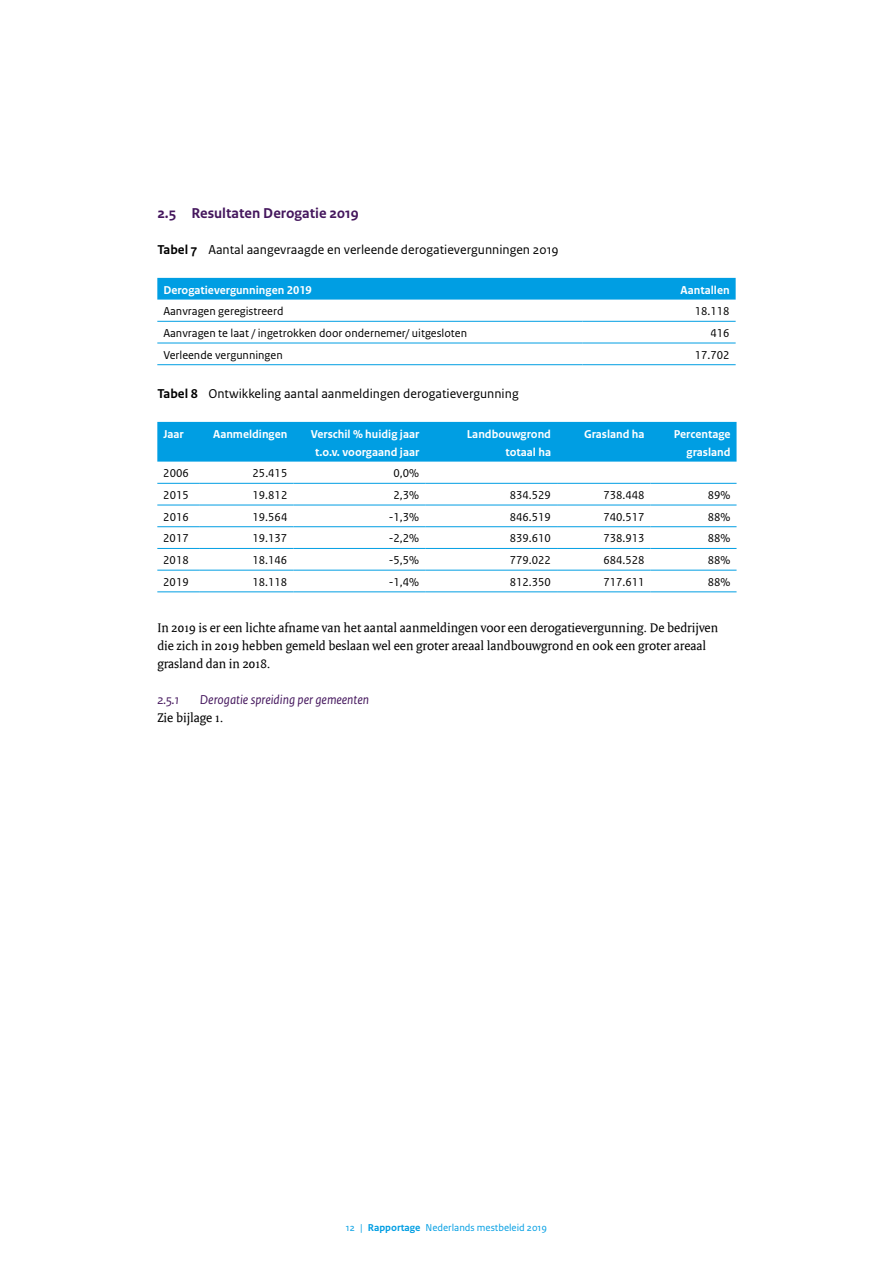
<style>
.page{position:relative;width:893px;height:1263px;background:#fff}
.page>*{position:absolute;margin:0;border:0;box-sizing:border-box;transform-origin:0 0}
.t1{font:700 15px "Rijksoverheid Sans Text";color:#44165d}
.t2{font:13.5px/18px "Rijksoverheid Serif";color:#000}
.t3{font:13.5px "Rijksoverheid Sans Text";color:#000}
.t4{font:italic 13.5px "Rijksoverheid Sans Text";color:#44165d}
.t5{font:12px "Rijksoverheid Sans Text";color:#000}
.t6{font:700 12px/18px "Rijksoverheid Sans Text";color:#fff;text-align:right}
.t7{font:10.5px "Rijksoverheid Sans Text";color:#009ee3}
.s1{font-weight:700}
</style>
<div class="page">
<div style="left:157px;top:278px;width:579px;height:22px;background:#009ee3"></div>
<hr style="left:157px;top:321px;width:426px;height:1px;background:#009ee3">
<hr style="left:583px;top:321px;width:153px;height:1px;background:#009ee3">
<hr style="left:157px;top:343px;width:426px;height:1px;background:#009ee3">
<hr style="left:583px;top:343px;width:153px;height:1px;background:#009ee3">
<hr style="left:157px;top:364px;width:426px;height:1px;background:#009ee3">
<hr style="left:583px;top:364px;width:153px;height:1px;background:#009ee3">
<div style="left:157px;top:422px;width:580px;height:40px;background:#009ee3"></div>
<hr style="left:157px;top:483px;width:43px;height:1px;background:#009ee3">
<hr style="left:200px;top:483px;width:93px;height:1px;background:#009ee3">
<hr style="left:293px;top:483px;width:132px;height:1px;background:#009ee3">
<hr style="left:425px;top:483px;width:132px;height:1px;background:#009ee3">
<hr style="left:557px;top:483px;width:94px;height:1px;background:#009ee3">
<hr style="left:651px;top:483px;width:86px;height:1px;background:#009ee3">
<hr style="left:157px;top:505px;width:43px;height:1px;background:#009ee3">
<hr style="left:200px;top:505px;width:93px;height:1px;background:#009ee3">
<hr style="left:293px;top:505px;width:132px;height:1px;background:#009ee3">
<hr style="left:425px;top:505px;width:132px;height:1px;background:#009ee3">
<hr style="left:557px;top:505px;width:94px;height:1px;background:#009ee3">
<hr style="left:651px;top:505px;width:86px;height:1px;background:#009ee3">
<hr style="left:157px;top:526px;width:43px;height:1px;background:#009ee3">
<hr style="left:200px;top:526px;width:93px;height:1px;background:#009ee3">
<hr style="left:293px;top:526px;width:132px;height:1px;background:#009ee3">
<hr style="left:425px;top:526px;width:132px;height:1px;background:#009ee3">
<hr style="left:557px;top:526px;width:94px;height:1px;background:#009ee3">
<hr style="left:651px;top:526px;width:86px;height:1px;background:#009ee3">
<hr style="left:157px;top:548px;width:43px;height:1px;background:#009ee3">
<hr style="left:200px;top:548px;width:93px;height:1px;background:#009ee3">
<hr style="left:293px;top:548px;width:132px;height:1px;background:#009ee3">
<hr style="left:425px;top:548px;width:132px;height:1px;background:#009ee3">
<hr style="left:557px;top:548px;width:94px;height:1px;background:#009ee3">
<hr style="left:651px;top:548px;width:86px;height:1px;background:#009ee3">
<hr style="left:157px;top:570px;width:43px;height:1px;background:#009ee3">
<hr style="left:200px;top:570px;width:93px;height:1px;background:#009ee3">
<hr style="left:293px;top:570px;width:132px;height:1px;background:#009ee3">
<hr style="left:425px;top:570px;width:132px;height:1px;background:#009ee3">
<hr style="left:557px;top:570px;width:94px;height:1px;background:#009ee3">
<hr style="left:651px;top:570px;width:86px;height:1px;background:#009ee3">
<hr style="left:157px;top:591px;width:43px;height:1px;background:#009ee3">
<hr style="left:200px;top:591px;width:93px;height:1px;background:#009ee3">
<hr style="left:293px;top:591px;width:132px;height:1px;background:#009ee3">
<hr style="left:425px;top:591px;width:132px;height:1px;background:#009ee3">
<hr style="left:557px;top:591px;width:94px;height:1px;background:#009ee3">
<hr style="left:651px;top:591px;width:86px;height:1px;background:#009ee3">
<p class="t1" style="left:157px;top:204px;width:203px">2.5 Resultaten Derogatie 2019</p>
<p class="t3" style="left:157px;top:242px;width:403px"><span class="s1">Tabel 7</span> Aantal aangevraagde en verleende derogatievergunningen 2019</p>
<p class="t6" style="left:163px;top:281px;width:150px">Derogatievergunningen 2019</p>
<p class="t6" style="left:681px;top:281px;width:51px">Aantallen</p>
<p class="t5" style="left:163px;top:304px;width:122px">Aanvragen geregistreerd</p>
<p class="t5" style="left:695px;top:304px;width:36px">18.118</p>
<p class="t5" style="left:163px;top:326px;width:305px">Aanvragen te laat / ingetrokken door ondernemer/ uitgesloten</p>
<p class="t5" style="left:710px;top:326px;width:21px">416</p>
<p class="t5" style="left:163px;top:348px;width:121px">Verleende vergunningen</p>
<p class="t5" style="left:695px;top:348px;width:36px">17.702</p>
<p class="t3" style="left:157px;top:386px;width:363px"><span class="s1">Tabel 8</span> Ontwikkeling aantal aanmeldingen derogatievergunning</p>
<p class="t6" style="left:163px;top:425px;width:22px">Jaar</p>
<p class="t6" style="left:213px;top:425px;width:76px">Aanmeldingen</p>
<p class="t6" style="left:311px;top:425px;width:110px;text-align:center">Verschil % huidig jaar t.o.v. voorgaand jaar</p>
<p class="t6" style="left:467px;top:425px;width:86px">Landbouwgrond totaal ha</p>
<p class="t6" style="left:584px;top:425px;width:62px">Grasland ha</p>
<p class="t6" style="left:674px;top:425px;width:58px">Percentage grasland</p>
<p class="t5" style="left:163px;top:466px;width:27px">2006</p>
<p class="t5" style="left:253px;top:466px;width:36px">25.415</p>
<p class="t5" style="left:394px;top:466px;width:27px">0,0%</p>
<p class="t5" style="left:163px;top:488px;width:27px">2015</p>
<p class="t5" style="left:253px;top:488px;width:36px">19.812</p>
<p class="t5" style="left:394px;top:488px;width:27px">2,3%</p>
<p class="t5" style="left:510px;top:488px;width:43px">834.529</p>
<p class="t5" style="left:603px;top:488px;width:43px">738.448</p>
<p class="t5" style="left:708px;top:488px;width:24px">89%</p>
<p class="t5" style="left:163px;top:510px;width:27px">2016</p>
<p class="t5" style="left:253px;top:510px;width:36px">19.564</p>
<p class="t5" style="left:389px;top:510px;width:32px">-1,3%</p>
<p class="t5" style="left:510px;top:510px;width:43px">846.519</p>
<p class="t5" style="left:603px;top:510px;width:43px">740.517</p>
<p class="t5" style="left:708px;top:510px;width:24px">88%</p>
<p class="t5" style="left:163px;top:532px;width:27px">2017</p>
<p class="t5" style="left:253px;top:532px;width:36px">19.137</p>
<p class="t5" style="left:389px;top:532px;width:32px">-2,2%</p>
<p class="t5" style="left:510px;top:532px;width:43px">839.610</p>
<p class="t5" style="left:603px;top:532px;width:43px">738.913</p>
<p class="t5" style="left:708px;top:532px;width:24px">88%</p>
<p class="t5" style="left:163px;top:553px;width:27px">2018</p>
<p class="t5" style="left:253px;top:553px;width:36px">18.146</p>
<p class="t5" style="left:389px;top:553px;width:32px">-5,5%</p>
<p class="t5" style="left:510px;top:553px;width:43px">779.022</p>
<p class="t5" style="left:603px;top:553px;width:43px">684.528</p>
<p class="t5" style="left:708px;top:553px;width:24px">88%</p>
<p class="t5" style="left:163px;top:575px;width:27px">2019</p>
<p class="t5" style="left:253px;top:575px;width:36px">18.118</p>
<p class="t5" style="left:389px;top:575px;width:32px">-1,4%</p>
<p class="t5" style="left:510px;top:575px;width:43px">812.350</p>
<p class="t5" style="left:603px;top:575px;width:43px">717.611</p>
<p class="t5" style="left:708px;top:575px;width:24px">88%</p>
<p class="t2" style="left:157px;top:618px;width:562px">In 2019 is er een lichte afname van het aantal aanmeldingen voor een derogatievergunning. De bedrijven die zich in 2019 hebben gemeld beslaan wel een groter areaal landbouwgrond en ook een groter areaal grasland dan in 2018.</p>
<p class="t4" style="left:157px;top:692px;width:23px">2.5.1</p>
<p class="t4" style="left:200px;top:692px;width:171px">Derogatie spreiding per gemeenten</p>
<p class="t2" style="left:157px;top:708px;width:68px">Zie bijlage 1.</p>
<p class="t7" style="left:346px;top:1222px;width:203px">12 | <span class="s1">Rapportage</span> Nederlands mestbeleid 2019</p>
</div>
